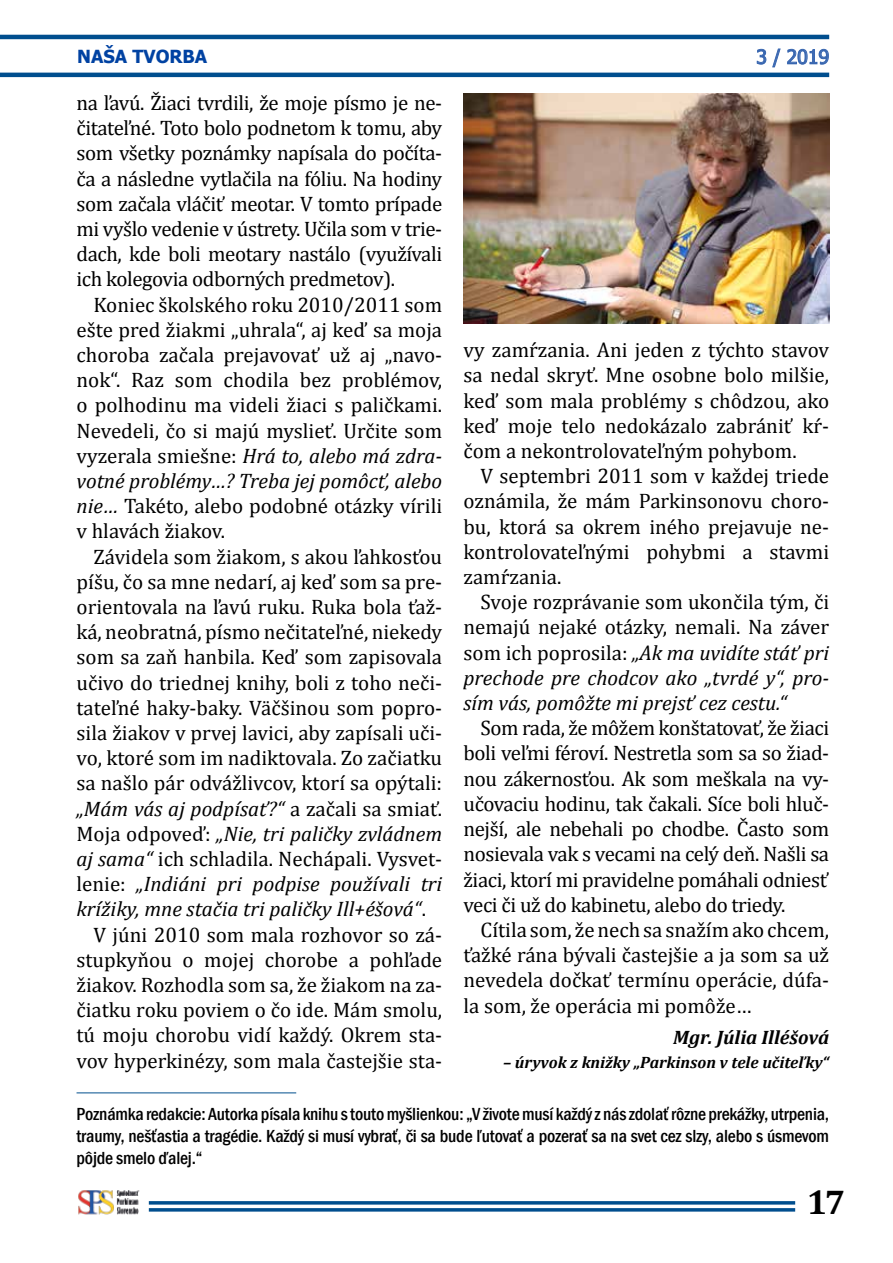
<style>
.page{position:relative;width:893px;height:1263px;background:#fff}
.page>*{position:absolute;margin:0;border:0;box-sizing:border-box;transform-origin:0 0}
.t1{font:700 34.5px "Cambria";color:#000}
.t2{font:21px/25.2px "Cambria";color:#000;text-align:justify}
.t3{font:italic 21px/25.2px "Cambria";color:#000;text-align:justify}
.t4{font:italic 700 19.5px "Cambria";color:#000}
.t5{font:19.5px "Tahoma";color:#3866b0}
.t6{font:500 condensed 18px/21.6px "Franklin Gothic";letter-spacing:-.01em;color:#000;text-align:justify}
.t7{font:700 18px "Tahoma";color:#0042a2}
.t8{font:italic 700 16.5px "Cambria";color:#000}
.s1{font-style:italic}
.s2{font-style:normal}
</style>
<div class="page">
<svg style="left:756px;top:48px;width:25px;height:20px"></svg>
<svg style="left:787px;top:49px;width:42px;height:16px"></svg>
<img style="left:463px;top:94px;width:366px;height:230px">
<hr style="left:77px;top:1092px;width:219px;height:1px;background:#004e8e">
<hr style="left:149px;top:1201px;width:646px;height:3px;background:#004e8e">
<hr style="left:149px;top:1208px;width:646px;height:3px;background:#004e8e">
<img style="left:78px;top:1190px;width:62px;height:25px">
<hr style="left:0;top:73px;width:829px;height:4px;background:#004e8e">
<hr style="left:0;top:35px;width:829px;height:4px;background:#004e8e">
<p class="t7" style="left:77px;top:43px;width:131px">NAŠA TVORBA</p>
<p class="t5" style="left:756px;top:44px;width:74px">3 / 2019</p>
<p class="t2" style="left:77px;top:90px;width:367px">na ľavú. Žiaci tvrdili, že moje písmo je ne&shy;čitateľné. Toto bolo podnetom k tomu, aby som všetky poznámky napísala do počíta&shy;ča a následne vytlačila na fóliu. Na hodiny som začala vláčiť meotar. V tomto prípade mi vyšlo vedenie v ústrety. Učila som v trie&shy;dach, kde boli meotary nastálo (využívali ich kolegovia odborných predmetov).</p>
<p class="t2" style="left:77px;top:292px;width:367px;text-indent:17px">Koniec školského roku 2010/2011 som ešte pred žiakmi „uhrala“, aj keď sa moja choroba začala prejavovať už aj „navo&shy;nok“. Raz som chodila bez problémov, o polhodinu ma videli žiaci s paličkami.<br>Nevedeli, čo si majú myslieť. Určite som vyzerala smiešne: <span class="s1">Hrá to, alebo má zdra&shy;votné problémy…? Treba jej pomôcť, alebo nie…</span> Takéto, alebo podobné otázky vírili v hlavách žiakov.</p>
<p class="t2" style="left:94px;top:544px;width:350px">Závidela som žiakom, s akou ľahkosťou</p>
<p class="t2" style="left:77px;top:569px;width:367px">píšu, čo sa mne nedarí, aj keď som sa pre-</p>
<p class="t2" style="left:77px;top:594px;width:367px">orientovala na ľavú ruku. Ruka bola ťaž-</p>
<p class="t2" style="left:77px;top:619px;width:367px">ká, neobratná, písmo nečitateľné, niekedy</p>
<p class="t2" style="left:77px;top:644px;width:367px">som sa zaň hanbila. Keď som zapisovala</p>
<p class="t2" style="left:77px;top:670px;width:367px">učivo do triednej knihy, boli z toho neči-</p>
<p class="t2" style="left:77px;top:695px;width:367px">tateľné haky-baky. Väčšinou som popro-</p>
<p class="t2" style="left:77px;top:720px;width:367px">sila žiakov v prvej lavici, aby zapísali uči-</p>
<p class="t2" style="left:77px;top:745px;width:367px">vo, ktoré som im nadiktovala. Zo začiatku</p>
<p class="t2" style="left:77px;top:770px;width:367px">sa našlo pár odvážlivcov, ktorí sa opýtali:</p>
<p class="t3" style="left:77px;top:795px;width:367px">„Mám vás aj podpísať?“ <span class="s2">a začali sa smiať.</span></p>
<p class="t3" style="left:77px;top:820px;width:367px"><span class="s2">Moja odpoveď:</span> „Nie, tri paličky zvládnem</p>
<p class="t2" style="left:77px;top:846px;width:367px"><span class="s1">aj sama“</span> ich schladila. Nechápali. Vysvet-</p>
<p class="t3" style="left:77px;top:870px;width:367px"><span class="s2">lenie:</span> „Indiáni pri podpise používali tri</p>
<p class="t3" style="left:77px;top:896px;width:351px">krížiky, mne stačia tri paličky Ill+éšová“<span class="s2">.</span></p>
<p class="t2" style="left:94px;top:922px;width:350px">V júni 2010 som mala rozhovor so zá-</p>
<p class="t2" style="left:77px;top:947px;width:367px">stupkyňou o mojej chorobe a pohľade</p>
<p class="t2" style="left:77px;top:972px;width:367px">žiakov. Rozhodla som sa, že žiakom na za-</p>
<p class="t2" style="left:77px;top:997px;width:367px">čiatku roku poviem o čo ide. Mám smolu,</p>
<p class="t2" style="left:77px;top:1022px;width:367px">tú moju chorobu vidí každý. Okrem sta-</p>
<p class="t2" style="left:77px;top:1048px;width:367px">vov hyperkinézy, som mala častejšie sta-</p>
<p class="t2" style="left:463px;top:337px;width:367px">vy zamŕzania. Ani jeden z týchto stavov sa nedal skryť. Mne osobne bolo milšie, keď som mala problémy s chôdzou, ako keď moje telo nedokázalo zabrániť kŕ&shy;čom a nekontrolovateľným pohybom.</p>
<p class="t2" style="left:463px;top:463px;width:367px;text-indent:17px">V septembri 2011 som v každej triede oznámila, že mám Parkinsonovu choro&shy;bu, ktorá sa okrem iného prejavuje ne&shy;kontrolovateľnými pohybmi a stavmi zamŕzania.</p>
<p class="t3" style="left:463px;top:589px;width:367px;text-indent:17px"><span class="s2">Svoje rozprávanie som ukončila tým, či nemajú nejaké otázky, nemali. Na záver som ich poprosila:</span> „Ak ma uvidíte stáť pri prechode pre chodcov ako „tvrdé y“, pro&shy;sím vás, pomôžte mi prejsť cez cestu.“</p>
<p class="t2" style="left:463px;top:715px;width:367px;text-indent:17px">Som rada, že môžem konštatovať, že žiaci boli veľmi féroví. Nestretla som sa so žiad&shy;nou zákernosťou. Ak som meškala na vy&shy;učovaciu hodinu, tak čakali. Síce boli hluč&shy;nejší, ale nebehali po chodbe. Často som nosievala vak s vecami na celý deň. Našli sa žiaci, ktorí mi pravidelne pomáhali odniesť veci či už do kabinetu, alebo do triedy.</p>
<p class="t2" style="left:463px;top:917px;width:367px;text-indent:17px">Cítila som, že nech sa snažím ako chcem, ťažké rána bývali častejšie a ja som sa už nevedela dočkať termínu operácie, dúfa&shy;la som, že operácia mi pomôže…</p>
<p class="t4" style="left:673px;top:1024px;width:158px">Mgr. Júlia Illéšová</p>
<p class="t8" style="left:503px;top:1051px;width:328px">– úryvok z knižky „Parkinson v tele učiteľky“</p>
<p class="t6" style="left:77px;top:1103px;width:754px">Poznámka redakcie: Autorka písala knihu stouto myšlienkou: „V živote musí každý z nás zdolať rôzne prekážky, utrpenia, traumy, nešťastia a tragédie. Každý si musí vybrať, či sa bude ľutovať a pozerať sa na svet cez slzy, alebo s úsmevom pôjde smelo ďalej.“</p>
<h1 class="t1" style="left:807px;top:1178px;width:40px">17</h1>
</div>
